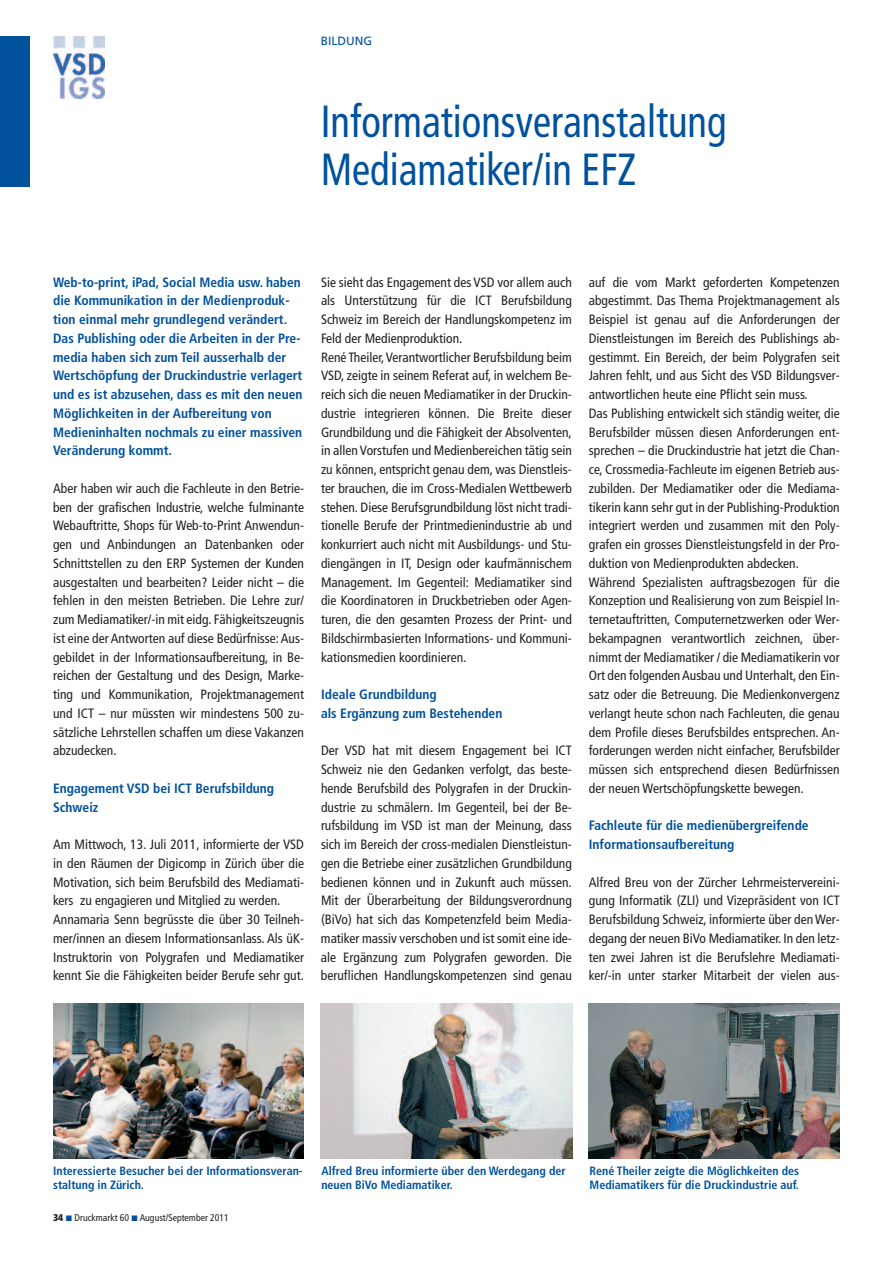
<style>
.page{position:relative;width:893px;height:1263px;background:#fff}
.page>*{position:absolute;margin:0;border:0;box-sizing:border-box;transform-origin:0 0}
.t1{font:condensed 45px/48px "Frutiger";color:#01519c;scale:.9 1}
.t2{font:condensed 13.5px/18.8px "Frutiger";color:#231f20;text-align:justify}
.t3{font:700 condensed 13.5px/18.8px "Frutiger";color:#01519c}
.t4{font:700 condensed 12px/13.5px "Frutiger";color:#01519c}
.t5{font:12px "Frutiger";color:#01519c}
.t6{font:condensed 9.75px "Frutiger";color:#231f20}
.s1{font-weight:900}
</style>
<div class="page">
<img style="left:53px;top:36px;width:52px;height:62px">
<div style="left:0;top:36px;width:30px;height:151px;background:#01519c"></div>
<img style="left:53px;top:1003px;width:251px;height:156px">
<img style="left:588px;top:1003px;width:252px;height:156px">
<img style="left:321px;top:1003px;width:251px;height:156px">
<p class="t5" style="left:321px;top:36px;width:53px">BILDUNG</p>
<h1 class="t1" style="left:321px;top:100px;width:452px">Informationsveranstaltung<br>Mediamatiker/in EFZ</h1>
<p class="t3" style="left:53px;top:274px;width:251px">Web-to-print, iPad, Social Media usw. haben die Kommunikation in der Medienproduk&shy;tion einmal mehr grundlegend verändert.<br>Das Publishing oder die Arbeiten in der Pre&shy;media haben sich zum Teil ausserhalb der Wertschöpfung der Druckindustrie verlagert und es ist abzusehen, dass es mit den neuen Möglichkeiten in der Aufbereitung von Medieninhalten nochmals zu einer massiven Veränderung kommt.</p>
<p class="t2" style="left:53px;top:480px;width:252px">Aber haben wir auch die Fachleute in den Betrie&shy;ben der grafischen Industrie, welche fulminante Webauftritte, Shops für Web-to-Print Anwendun&shy;gen und Anbindungen an Datenbanken oder Schnittstellen zu den ERP Systemen der Kunden ausgestalten und bearbeiten? Leider nicht – die fehlen in den meisten Betrieben. Die Lehre zur/ zum Mediamatiker/-in mit eidg. Fähigkeitszeugnis ist eine der Antworten auf diese Bedürfnisse:Aus&shy;gebildet in der Informationsaufbereitung, in Be&shy;reichen der Gestaltung und des Design, Marke&shy;ting und Kommunikation, Projektmanagement und ICT – nur müssten wir mindestens 500 zu&shy;sätzliche Lehrstellen schaffen um diese Vakanzen abzudecken.</p>
<p class="t3" style="left:53px;top:780px;width:223px">Engagement VSD bei ICT Berufsbildung<br>Schweiz</p>
<p class="t2" style="left:53px;top:836px;width:252px;text-align:left">Am Mittwoch, 13. Juli 2011, informierte der VSD in den Räumen der Digicomp in Zürich über die Motivation, sich beim Berufsbild des Mediamati&shy;kers zu engagieren und Mitglied zu werden.<br>Annamaria Senn begrüsste die über 30 Teilneh&shy;mer/innen an diesem Informationsanlass. Als üK-Instruktorin von Polygrafen und Mediamatiker kennt Sie die Fähigkeiten beider Berufe sehr gut.</p>
<p class="t2" style="left:321px;top:274px;width:252px;text-align:left">Sie sieht das Engagement des VSD vor allem auch als Unterstützung für die ICT Berufsbildung Schweiz im Bereich der Handlungskompetenz im Feld der Medienproduktion.<br>René Theiler,Verantwortlicher Berufsbildung beim VSD, zeigte in seinem Referat auf, in welchem Be&shy;reich sich die neuen Mediamatiker in der Druckin&shy;dustrie integrieren können. Die Breite dieser Grundbildung und die Fähigkeit der Absolventen, in allen Vorstufen und Medienbereichen tätig sein zu können, entspricht genau dem, was Dienstleis&shy;ter brauchen, die im Cross-Medialen Wettbewerb stehen. Diese Berufsgrundbildung löst nicht tradi&shy;tionelle Berufe der Printmedienindustrie ab und konkurriert auch nicht mit Ausbildungs- und Stu&shy;diengängen in IT, Design oder kaufmännischem Management. Im Gegenteil: Mediamatiker sind die Koordinatoren in Druckbetrieben oder Agen&shy;turen, die den gesamten Prozess der Print- und Bildschirmbasierten Informations- und Kommuni&shy;kationsmedien koordinieren.</p>
<p class="t3" style="left:321px;top:686px;width:183px">Ideale Grundbildung<br>als Ergänzung zum Bestehenden</p>
<p class="t2" style="left:321px;top:742px;width:252px">Der VSD hat mit diesem Engagement bei ICT Schweiz nie den Gedanken verfolgt, das beste&shy;hende Berufsbild des Polygrafen in der Druckin&shy;dustrie zu schmälern. Im Gegenteil, bei der Be&shy;rufsbildung im VSD ist man der Meinung, dass sich im Bereich der cross-medialen Dienstleistun&shy;gen die Betriebe einer zusätzlichen Grundbildung bedienen können und in Zukunft auch müssen.<br>Mit der Überarbeitung der Bildungsverordnung (BiVo) hat sich das Kompetenzfeld beim Media&shy;matiker massiv verschoben und ist somit eine ide&shy;ale Ergänzung zum Polygrafen geworden. Die beruflichen Handlungskompetenzen sind genau</p>
<p class="t2" style="left:589px;top:274px;width:252px;text-align:left">auf die vom Markt geforderten Kompetenzen abgestimmt. Das Thema Projektmanagement als Beispiel ist genau auf die Anforderungen der Dienstleistungen im Bereich des Publishings ab&shy;gestimmt. Ein Bereich, der beim Polygrafen seit Jahren fehlt, und aus Sicht des VSD Bildungsver&shy;antwortlichen heute eine Pflicht sein muss.<br>Das Publishing entwickelt sich ständig weiter, die Berufsbilder müssen diesen Anforderungen ent&shy;sprechen – die Druckindustrie hat jetzt die Chan&shy;ce, Crossmedia-Fachleute im eigenen Betrieb aus&shy;zubilden. Der Mediamatiker oder die Mediama&shy;tikerin kann sehr gut in der Publishing-Produktion integriert werden und zusammen mit den Poly&shy;grafen ein grosses Dienstleistungsfeld in der Pro&shy;duktion von Medienprodukten abdecken.<br>Während Spezialisten auftragsbezogen für die Konzeption und Realisierung von zum Beispiel In&shy;ternetauftritten, Computernetzwerken oder Wer&shy;bekampagnen verantwortlich zeichnen, über&shy;nimmt der Mediamatiker / die Mediamatikerin vor Ort den folgendenAusbau und Unterhalt, den Ein&shy;satz oder die Betreuung. Die Medienkonvergenz verlangt heute schon nach Fachleuten, die genau dem Profile dieses Berufsbildes entsprechen. An&shy;forderungen werden nicht einfacher, Berufsbilder müssen sich entsprechend diesen Bedürfnissen der neuen Wertschöpfungskette bewegen.</p>
<p class="t3" style="left:589px;top:817px;width:221px">Fachleute für die medienübergreifende<br>Informationsaufbereitung</p>
<p class="t2" style="left:589px;top:874px;width:252px">Alfred Breu von der Zürcher Lehrmeistervereini&shy;gung Informatik (ZLI) und Vizepräsident von ICT Berufsbildung Schweiz, informierte über denWer&shy;degang der neuen BiVo Mediamatiker. In den letz&shy;ten zwei Jahren ist die Berufslehre Mediamati&shy;ker/-in unter starker Mitarbeit der vielen aus-</p>
<p class="t4" style="left:53px;top:1165px;width:251px">Interessierte Besucher bei der Informationsveran&shy;staltung in Zürich.</p>
<p class="t4" style="left:321px;top:1165px;width:246px">Alfred Breu informierte über den Werdegang der neuen BiVo Mediamatiker.</p>
<p class="t4" style="left:590px;top:1165px;width:211px">René Theiler zeigte die Möglichkeiten des<br>Mediamatikers für die Druckindustrie auf.</p>
<p class="t6" style="left:53px;top:1214px;width:177px"><span class="s1">34</span> Druckmarkt 60 August/September 2011</p>
</div>
